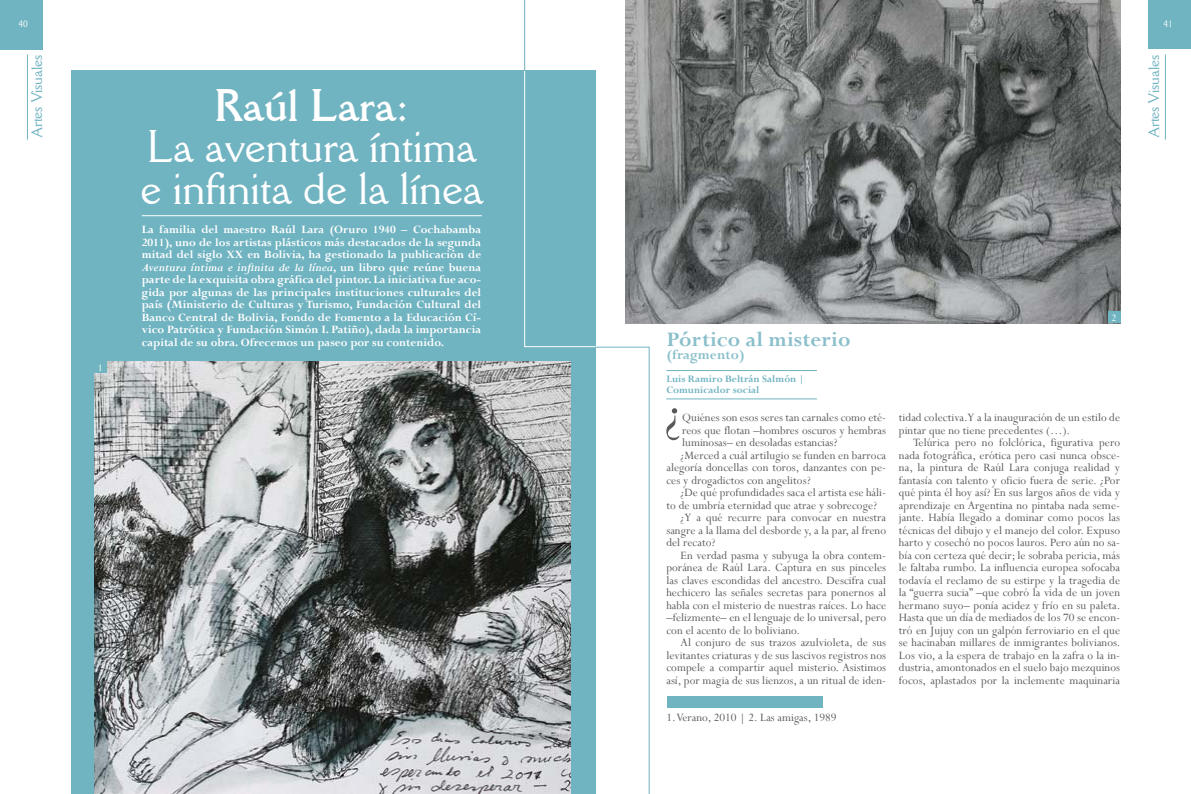
<style>
.page{position:relative;width:1191px;height:794px;background:#fff}
.page>*{position:absolute;margin:0;border:0;box-sizing:border-box;transform-origin:0 0}
.t1{font:56.1px "Perpetua";color:#58595b}
.t2{font:44.5px/41.7px "Della Robbia BT";color:#fff}
.t3{font:700 44.5px "Della Robbia BT";color:#fff}
.t4{font:700 23px "Perpetua";letter-spacing:.005em;color:#8abfcb}
.t5{font:15px "Della Robbia BT";color:#70b3c1}
.t6{font:700 15px "Perpetua";letter-spacing:.005em;color:#8abfcb}
.t7{font:12.5px/12.5px "Perpetua";letter-spacing:.005em;color:#58595b}
.t8{font:700 12.5px/12.5px "Perpetua";color:#fff;text-align:justify}
.t9{font:700 11px/11px "Perpetua";color:#70b3c1}
.t10{font:11px "Perpetua";color:#fff}
.t11{font:9px "Della Robbia BT";color:#fff}
.s1{font-style:italic}
.s2{color:#fff}
</style>
<div class="page">
<div style="left:1148px;top:0;width:43px;height:49px;background:#70b3c1"></div>
<div style="left:0;top:0;width:43px;height:49px;background:#70b3c1"></div>
<hr style="left:27px;top:55px;width:1px;height:85px;background:#70b3c1">
<hr style="left:1164px;top:55px;width:1px;height:85px;background:#70b3c1">
<img style="left:625px;top:0;width:495px;height:323px">
<div style="left:71px;top:71px;width:525px;height:723px;background:#70b3c1"></div>
<hr style="left:142px;top:215px;width:340px;height:1px;background:#fff">
<svg style="left:523px;top:70px;width:127px;height:724px"></svg>
<hr style="left:524px;top:0;width:1px;height:71px;background:#70b3c1">
<img style="left:94px;top:361px;width:476px;height:433px">
<div style="left:1107px;top:312px;width:13px;height:11px;background:#70b3c1"></div>
<div style="left:94px;top:361px;width:13px;height:12px;background:#70b3c1"></div>
<div style="left:666px;top:696px;width:156px;height:11px;background:#70b3c1"></div>
<hr style="left:666px;top:370px;width:151px;height:1px;background:#70b3c1">
<hr style="left:666px;top:398px;width:151px;height:1px;background:#70b3c1">
<p class="t11" style="left:18px;top:19px;width:11px">40</p>
<p class="t11" style="left:1163px;top:18px;width:11px">41</p>
<p class="t5" style="left:28px;top:137px;width:84px;rotate:-90deg">Artes Visuales</p>
<p class="t5" style="left:1144px;top:137px;width:84px;rotate:-90deg">Artes Visuales</p>
<h2 class="t3" style="left:214px;top:78px;width:196px">Raúl Lara:</h2>
<h2 class="t2" style="left:140px;top:125px;width:344px">La aventura íntima e infinita de la línea</h2>
<p class="t8" style="left:142px;top:223px;width:341px">La familia del maestro Raúl Lara (Oruro 1940 – Cochabamba 2011), uno de los artistas plásticos más destacados de la segunda mitad del siglo XX en Bolivia, ha gestionado la publicación de <span class="s1">Aventura íntima e infinita de la línea</span>, un libro que reúne buena parte de la exquisita obra gráfica del pintor. La iniciativa fue aco&shy;gida por algunas de las principales instituciones culturales del país (Ministerio de Culturas y Turismo, Fundación Cultural del Banco Central de Bolivia, Fondo de Fomento a la Educación Cí&shy;vico Patrótica y Fundación Simón I. Patiño), dada la importancia capital de su obra. Ofrecemos un paseo por su contenido.</p>
<p class="t10" style="left:1111px;top:311px;width:7px">2</p>
<h3 class="t4" style="left:666px;top:325px;width:185px">Pórtico al misterio</h3>
<p class="t6" style="left:666px;top:345px;width:79px">(fragmento)</p>
<p class="t10" style="left:98px;top:361px;width:7px">1</p>
<p class="t9" style="left:666px;top:373px;width:140px">Luis Ramiro Beltrán Salmón |<br>Comunicador social<span class="s2">ismo</span></p>
<h1 class="t1" style="left:664px;top:375px;width:19px">¿</h1>
<p class="t7" style="left:682px;top:411px;width:205px">Quiénes son esos seres tan carnales como eté-</p>
<p class="t7" style="left:682px;top:423px;width:205px">reos que flotan –hombres oscuros y hembras</p>
<p class="t7" style="left:682px;top:436px;width:157px">luminosas– en desoladas estancias?</p>
<p class="t7" style="left:680px;top:448px;width:207px">¿Merced a cuál artilugio se funden en barroca</p>
<p class="t7" style="left:666px;top:461px;width:221px">alegoría doncellas con toros, danzantes con pe-</p>
<p class="t7" style="left:666px;top:473px;width:146px">ces y drogadictos con angelitos?</p>
<p class="t7" style="left:680px;top:486px;width:207px">¿De qué profundidades saca el artista ese háli-</p>
<p class="t7" style="left:666px;top:498px;width:212px">to de umbría eternidad que atrae y sobrecoge?</p>
<p class="t7" style="left:680px;top:511px;width:207px">¿Y a qué recurre para convocar en nuestra</p>
<p class="t7" style="left:666px;top:523px;width:221px">sangre a la llama del desborde y, a la par, al freno</p>
<p class="t7" style="left:666px;top:536px;width:51px">del recato?</p>
<p class="t7" style="left:680px;top:548px;width:207px">En verdad pasma y subyuga la obra contem-</p>
<p class="t7" style="left:666px;top:561px;width:221px">poránea de Raúl Lara. Captura en sus pinceles</p>
<p class="t7" style="left:666px;top:573px;width:221px">las claves escondidas del ancestro. Descifra cual</p>
<p class="t7" style="left:666px;top:586px;width:221px">hechicero las señales secretas para ponernos al</p>
<p class="t7" style="left:666px;top:598px;width:221px">habla con el misterio de nuestras raíces. Lo hace</p>
<p class="t7" style="left:666px;top:611px;width:221px">–felizmente– en el lenguaje de lo universal, pero</p>
<p class="t7" style="left:666px;top:623px;width:135px">con el acento de lo boliviano.</p>
<p class="t7" style="left:680px;top:636px;width:207px">Al conjuro de sus trazos azulvioleta, de sus</p>
<p class="t7" style="left:666px;top:648px;width:221px">levitantes criaturas y de sus lascivos registros nos</p>
<p class="t7" style="left:666px;top:661px;width:221px">compele a compartir aquel misterio. Asistimos</p>
<p class="t7" style="left:666px;top:673px;width:221px">así, por magia de sus lienzos, a un ritual de iden-</p>
<p class="t7" style="left:666px;top:711px;width:172px">1. Verano, 2010 | 2. Las amigas, 1989</p>
<p class="t7" style="left:899px;top:411px;width:223px">tidad colectiva. Y a la inauguración de un estilo de pintar que no tiene precedentes (…).</p>
<p class="t7" style="left:899px;top:436px;width:223px;text-align:justify;text-indent:14px">Telúrica pero no folclórica, figurativa pero nada fotográfica, erótica pero casi nunca obsce&shy;na, la pintura de Raúl Lara conjuga realidad y fantasía con talento y oficio fuera de serie. ¿Por qué pinta él hoy así? En sus largos años de vida y aprendizaje en Argentina no pintaba nada seme&shy;jante. Había llegado a dominar como pocos las técnicas del dibujo y el manejo del color. Expuso harto y cosechó no pocos lauros. Pero aún no sa&shy;bía con certeza qué decir; le sobraba pericia, más le faltaba rumbo. La influencia europea sofocaba todavía el reclamo de su estirpe y la tragedia de la “guerra sucia” –que cobró la vida de un joven hermano suyo– ponía acidez y frío en su paleta.<br>Hasta que un día de mediados de los 70 se encon&shy;tró en Jujuy con un galpón ferroviario en el que se hacinaban millares de inmigrantes bolivianos.<br>Los vio, a la espera de trabajo en la zafra o la in&shy;dustria, amontonados en el suelo bajo mezquinos focos, aplastados por la inclemente maquinaria</p>
</div>
